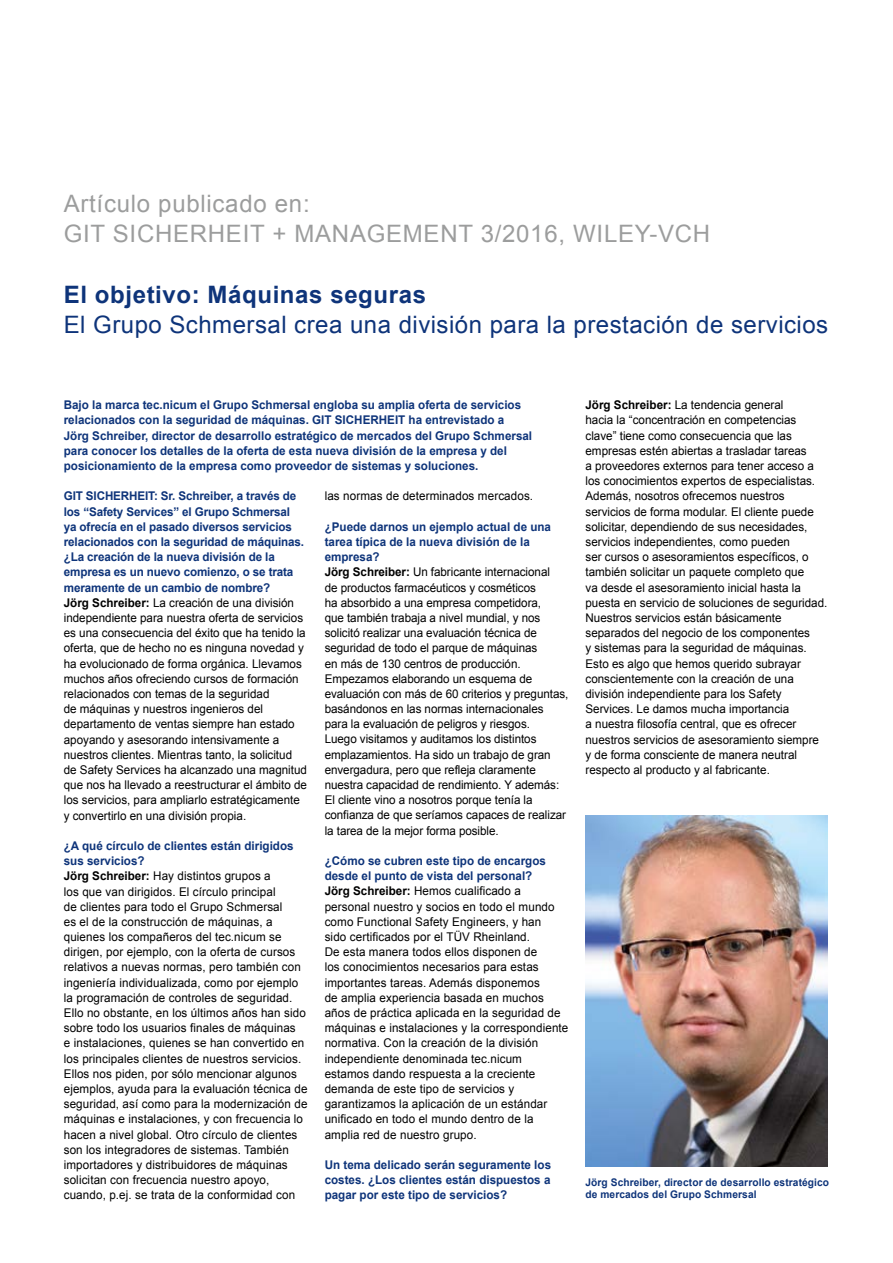
<style>
.page{position:relative;width:893px;height:1263px;background:#fff}
.page>*{position:absolute;margin:0;border:0;box-sizing:border-box;transform-origin:0 0}
.t1{font:24px/30.5px "Arial";letter-spacing:.03em;color:#9c9d9d}
.t2{font:24px "Arial";letter-spacing:.02em;color:#0e347a}
.t3{font:700 24px "Arial";letter-spacing:.025em;color:#0e347a}
.t4{font:12px/15.1px "Arial";color:#000}
.t5{font:700 12px/15.1px "Arial";color:#0e347a}
.t6{font:700 10.5px/12px "Arial";letter-spacing:.01em;color:#0e347a}
.s1{font-weight:700;color:#0e347a}
.s2{font-weight:700}
</style>
<div class="page">
<img style="left:586px;top:815px;width:242px;height:351px">
<h1 class="t1" style="left:64px;top:188px;width:648px">Artículo publicado en:<br>GIT SICHERHEIT + MANAGEMENT 3/2016, WILEY-VCH</h1>
<h1 class="t3" style="left:64px;top:278px;width:364px">El objetivo: Máquinas seguras</h1>
<h1 class="t2" style="left:64px;top:309px;width:766px">El Grupo Schmersal crea una división para la prestación de servicios</h1>
<p class="t5" style="left:64px;top:398px;width:470px">Bajo la marca tec.nicum el Grupo Schmersal engloba su amplia oferta de servicios relacionados con la seguridad de máquinas. GIT SICHERHEIT ha entrevistado a Jörg Schreiber, director de desarrollo estratégico de mercados del Grupo Schmersal para conocer los detalles de la oferta de esta nueva división de la empresa y del posicionamiento de la empresa como proveedor de sistemas y soluciones.</p>
<p class="t4" style="left:325px;top:489px;width:210px">las normas de determinados mercados.</p>
<p class="t4" style="left:325px;top:519px;width:245px"><span class="s1">¿Puede darnos un ejemplo actual de una tarea típica de la nueva división de la empresa?<br></span><span class="s2">Jörg Schreiber:</span> Un fabricante internacional<br>de productos farmacéuticos y cosméticos<br>ha absorbido a una empresa competidora,<br>que también trabaja a nivel mundial, y nos solicitó realizar una evaluación técnica de seguridad de todo el parque de máquinas<br>en más de 130 centros de producción.<br>Empezamos elaborando un esquema de evaluación con más de 60 criterios y preguntas, basándonos en las normas internacionales para la evaluación de peligros y riesgos.<br>Luego visitamos y auditamos los distintos emplazamientos. Ha sido un trabajo de gran envergadura, pero que refleja claramente nuestra capacidad de rendimiento. Y además:<br>El cliente vino a nosotros porque tenía la confianza de que seríamos capaces de realizar la tarea de la mejor forma posible.</p>
<p class="t4" style="left:325px;top:853px;width:245px"><span class="s1">¿Cómo se cubren este tipo de encargos desde el punto de vista del personal?<br></span><span class="s2">Jörg Schreiber:</span> Hemos cualificado a personal nuestro y socios en todo el mundo como Functional Safety Engineers, y han<br>sido certificados por el TÜV Rheinland.<br>De esta manera todos ellos disponen de<br>los conocimientos necesarios para estas importantes tareas. Además disponemos<br>de amplia experiencia basada en muchos años de práctica aplicada en la seguridad de máquinas e instalaciones y la correspondiente normativa. Con la creación de la división independiente denominada tec.nicum estamos dando respuesta a la creciente demanda de este tipo de servicios y garantizamos la aplicación de un estándar unificado en todo el mundo dentro de la amplia red de nuestro grupo.</p>
<p class="t5" style="left:325px;top:1157px;width:228px;text-align:justify">Un tema delicado serán seguramente los costes. ¿Los clientes están dispuestos a pagar por este tipo de servicios?</p>
<p class="t4" style="left:64px;top:489px;width:245px"><span class="s1">GIT SICHERHEIT: Sr. Schreiber, a través de los “Safety Services” el Grupo Schmersal<br>ya ofrecía en el pasado diversos servicios relacionados con la seguridad de máquinas. ¿La creación de la nueva división de la empresa es un nuevo comienzo, o se trata meramente de un cambio de nombre?<br></span><span class="s2">Jörg Schreiber:</span> La creación de una división independiente para nuestra oferta de servicios es una consecuencia del éxito que ha tenido la oferta, que de hecho no es ninguna novedad y ha evolucionado de forma orgánica. Llevamos muchos años ofreciendo cursos de formación relacionados con temas de la seguridad<br>de máquinas y nuestros ingenieros del departamento de ventas siempre han estado apoyando y asesorando intensivamente a nuestros clientes. Mientras tanto, la solicitud de Safety Services ha alcanzado una magnitud que nos ha llevado a reestructurar el ámbito de los servicios, para ampliarlo estratégicamente y convertirlo en una división propia.</p>
<p class="t4" style="left:64px;top:838px;width:245px"><span class="s1">¿A qué círculo de clientes están dirigidos sus servicios?<br></span><span class="s2">Jörg Schreiber:</span> Hay distintos grupos a<br>los que van dirigidos. El círculo principal<br>de clientes para todo el Grupo Schmersal<br>es el de la construcción de máquinas, a quienes los compañeros del tec.nicum se dirigen, por ejemplo, con la oferta de cursos relativos a nuevas normas, pero también con ingeniería individualizada, como por ejemplo la programación de controles de seguridad.<br>Ello no obstante, en los últimos años han sido sobre todo los usuarios finales de máquinas<br>e instalaciones, quienes se han convertido en los principales clientes de nuestros servicios.<br>Ellos nos piden, por sólo mencionar algunos ejemplos, ayuda para la evaluación técnica de seguridad, así como para la modernización de máquinas e instalaciones, y con frecuencia lo hacen a nivel global. Otro círculo de clientes son los integradores de sistemas. También importadores y distribuidores de máquinas solicitan con frecuencia nuestro apoyo, cuando, p.ej. se trata de la conformidad con</p>
<p class="t4" style="left:585px;top:398px;width:243px"><span class="s2">Jörg Schreiber:</span> La tendencia general<br>hacia la “concentración en competencias clave” tiene como consecuencia que las empresas estén abiertas a trasladar tareas<br>a proveedores externos para tener acceso a los conocimientos expertos de especialistas.<br>Además, nosotros ofrecemos nuestros servicios de forma modular. El cliente puede solicitar, dependiendo de sus necesidades, servicios independientes, como pueden<br>ser cursos o asesoramientos específicos, o también solicitar un paquete completo que<br>va desde el asesoramiento inicial hasta la puesta en servicio de soluciones de seguridad.<br>Nuestros servicios están básicamente separados del negocio de los componentes<br>y sistemas para la seguridad de máquinas.<br>Esto es algo que hemos querido subrayar conscientemente con la creación de una división independiente para los Safety Services. Le damos mucha importancia<br>a nuestra filosofía central, que es ofrecer nuestros servicios de asesoramiento siempre y de forma consciente de manera neutral respecto al producto y al fabricante.</p>
<p class="t6" style="left:585px;top:1177px;width:245px">Jörg Schreiber, director de desarrollo estratégico de mercados del Grupo Schmersal</p>
</div>
